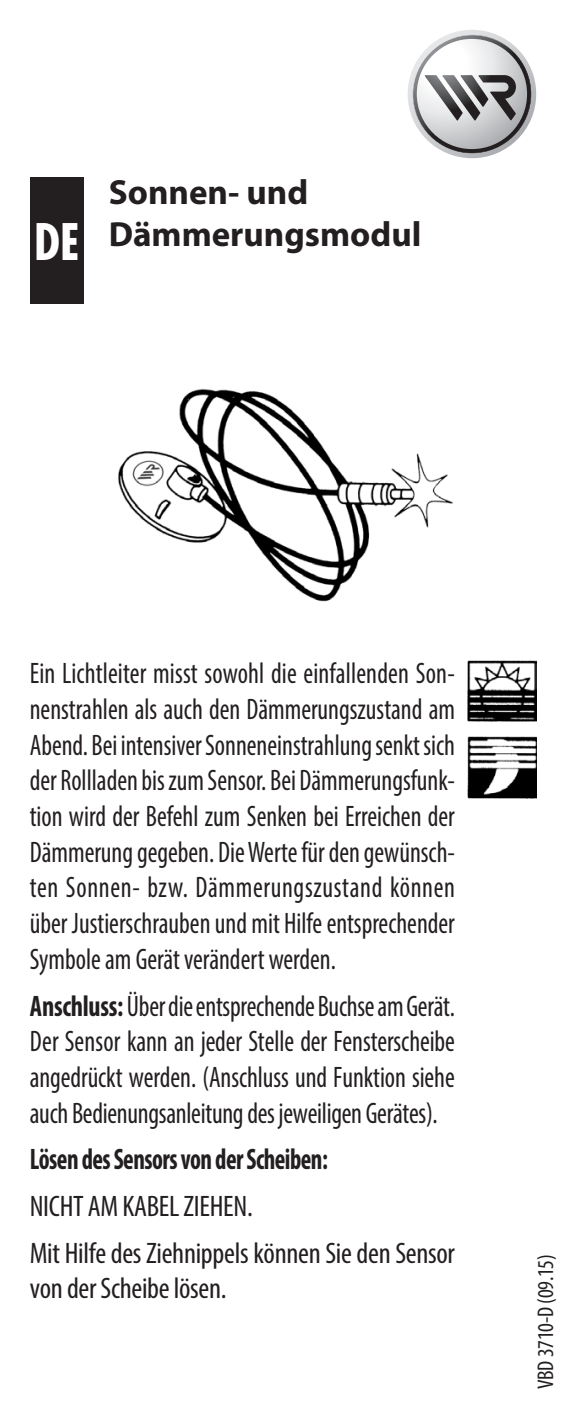
<style>
.page{position:relative;width:566px;height:1419px;background:#fff}
.page>*{position:absolute;margin:0;border:0;box-sizing:border-box;transform-origin:0 0}
.t1{font:700 condensed 49px "Futura";color:#fff}
.t2{font:700 35px/42px "Myriad Pro";color:#231f20}
.t3{font:condensed 29.75px/35.7px "Myriad Pro";letter-spacing:-.01em;color:#231f20;text-align:justify;scale:.9 1}
.t4{font:condensed 29.75px/46.6px "Myriad Pro";letter-spacing:-.01em;color:#231f20}
.t5{font:700 condensed 29.75px "Myriad Pro";letter-spacing:-.02em;color:#231f20;scale:.85 1}
.t6{font:condensed 22.75px "Myriad Pro";letter-spacing:-.01em;color:#231f20}
.s1{font-weight:700}
</style>
<div class="page">
<img style="left:467px;top:736px;width:69px;height:62px">
<img style="left:467px;top:661px;width:69px;height:61px">
<div style="left:30px;top:178px;width:54px;height:126px;background:#231f20"></div>
<img style="left:118px;top:388px;width:335px;height:214px">
<svg style="left:407px;top:30px;width:129px;height:128px"></svg>
<svg style="left:412px;top:35px;width:119px;height:118px"></svg>
<h1 class="t1" style="left:34px;top:212px;width:47px">DE</h1>
<p class="t2" style="left:109px;top:170px;width:314px">Sonnen- und<br>Dämmerungsmodul</p>
<p class="t3" style="left:30px;top:655px;width:474px">Ein Lichtleiter misst sowohl die einfallenden Son&shy;nenstrahlen als auch den Dämmerungszustand am Abend. Bei intensiver Sonneneinstrahlung senkt sich der Rollladen bis zum Sensor. Bei Dämmerungsfunk&shy;tion wird der Befehl zum Senken bei Erreichen der Dämmerung gegeben. Die Werte für den gewünsch&shy;ten Sonnen- bzw. Dämmerungszustand können über Justierschrauben und mit Hilfe entsprechender Symbole am Gerät verändert werden.</p>
<p class="t3" style="left:30px;top:987px;width:473px"><span class="s1">Anschluss:</span> Über die entsprechende Buchse am Gerät.<br>Der Sensor kann an jeder Stelle der Fensterscheibe angedrückt werden. (Anschluss und Funktion siehe auch Bedienungsanleitung des jeweiligen Gerätes).</p>
<p class="t5" style="left:30px;top:1141px;width:352px">Lösen des Sensors von der Scheiben:</p>
<p class="t4" style="left:30px;top:1182px;width:426px">NICHT AM KABEL ZIEHEN.<br>Mit Hilfe des Ziehnippels können Sie den Sensor</p>
<p class="t4" style="left:30px;top:1265px;width:198px">von der Scheibe lösen.</p>
<p class="t6" style="left:531px;top:1389px;width:136px;rotate:-90deg">VBD 3710-D (09.15)</p>
</div>
